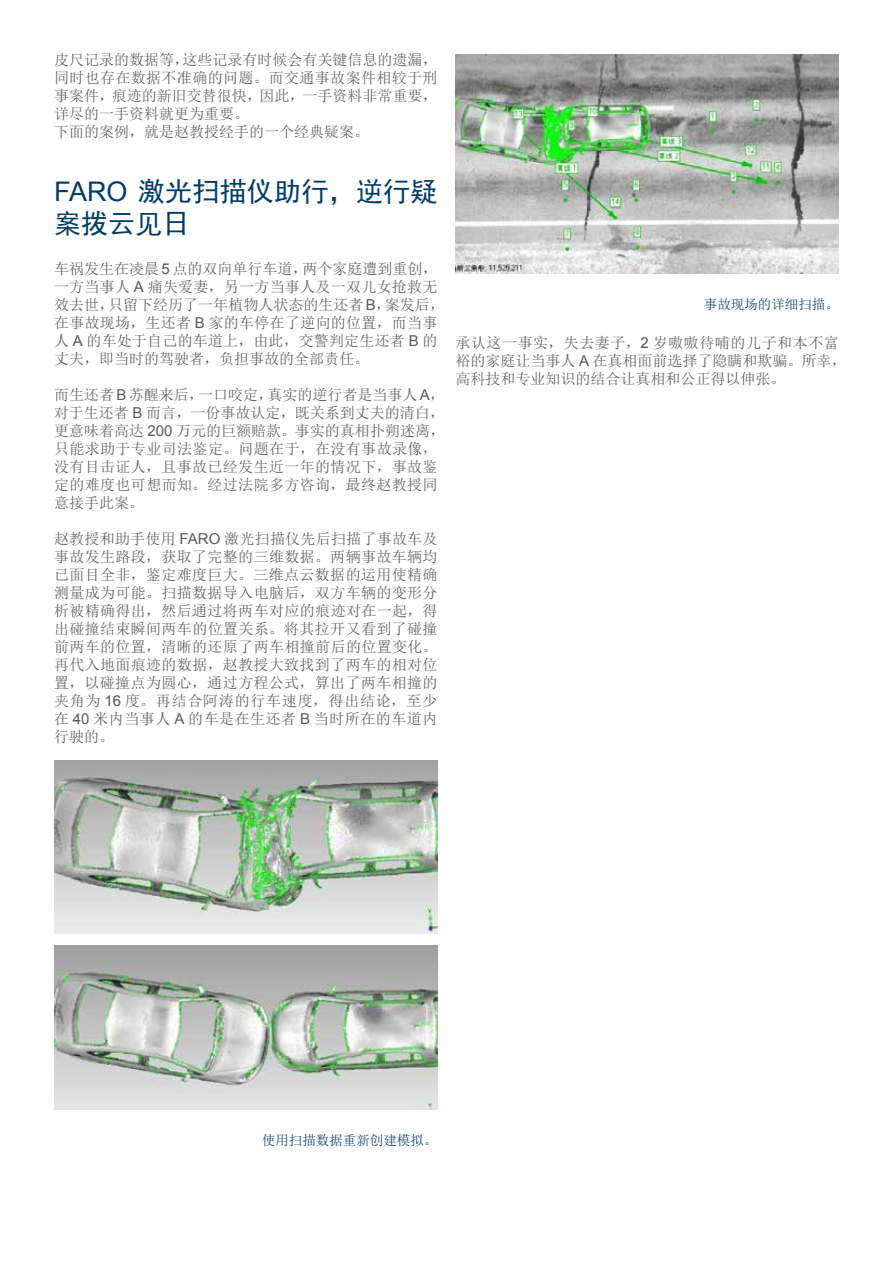
<style>
.page{position:relative;width:893px;height:1263px;background:#fff}
.page>*{position:absolute;margin:0;border:0;box-sizing:border-box;transform-origin:0 0}
.t1{font:27px/32.4px "Sim Hei";letter-spacing:.01em;color:#003b64}
.t2{font:15px/18px "Sim Sun";color:#58595b}
.t3{font:13.5px "Sim Sun";color:#003b64}
.s1{font-family:"Arial"}
</style>
<div class="page">
<img style="left:54px;top:760px;width:383px;height:174px">
<img style="left:54px;top:945px;width:383px;height:164px">
<img style="left:455px;top:54px;width:384px;height:219px">
<p class="t2" style="left:54px;top:50px;width:385px">皮尺记录的数据等，这些记录有时候会有关键信息的遗漏，同时也存在数据不准确的问题。而交通事故案件相较于刑事案件，痕迹的新旧交替很快，因此，一手资料非常重要，详尽的一手资料就更为重要。<br>下面的案例，就是赵教授经手的一个经典疑案。</p>
<h1 class="t1" style="left:54px;top:175px;width:385px"><span class="s1">FARO</span> 激光扫描仪助行，逆行疑案拨云见日</h1>
<p class="t2" style="left:54px;top:259px;width:392px">车祸发生在凌晨 <span class="s1">5</span> 点的双向单行车道，两个家庭遭到重创，一方当事人 <span class="s1">A</span> 痛失爱妻，另一方当事人及一双儿女抢救无效去世，只留下经历了一年植物人状态的生还者 <span class="s1">B</span>，案发后，在事故现场，生还者 <span class="s1">B</span> 家的车停在了逆向的位置，而当事人 <span class="s1">A</span> 的车处于自己的车道上，由此，交警判定生还者 <span class="s1">B</span> 的丈夫，即当时的驾驶者，负担事故的全部责任。</p>
<p class="t2" style="left:54px;top:385px;width:392px">而生还者 <span class="s1">B</span> 苏醒来后，一口咬定，真实的逆行者是当事人 <span class="s1">A</span>，对于生还者 <span class="s1">B</span> 而言，一份事故认定，既关系到丈夫的清白，更意味着高达 <span class="s1">200</span> 万元的巨额赔款。事实的真相扑朔迷离，只能求助于专业司法鉴定。问题在于，在没有事故录像，没有目击证人，且事故已经发生近一年的情况下，事故鉴定的难度也可想而知。经过法院多方咨询，最终赵教授同意接手此案。</p>
<p class="t2" style="left:54px;top:529px;width:385px;text-align:justify">赵教授和助手使用 <span class="s1">FARO</span> 激光扫描仪先后扫描了事故车及事故发生路段，获取了完整的三维数据。两辆事故车辆均已面目全非，鉴定难度巨大。三维点云数据的运用使精确测量成为可能。扫描数据导入电脑后，双方车辆的变形分析被精确得出，然后通过将两车对应的痕迹对在一起，得出碰撞结束瞬间两车的位置关系。将其拉开又看到了碰撞前两车的位置，清晰的还原了两车相撞前后的位置变化。再代入地面痕迹的数据，赵教授大致找到了两车的相对位置，以碰撞点为圆心，通过方程公式，算出了两车相撞的夹角为 <span class="s1">16</span> 度。再结合阿涛的行车速度，得出结论，至少在 <span class="s1">40</span> 米内当事人 <span class="s1">A</span> 的车是在生还者 <span class="s1">B</span> 当时所在的车道内行驶的。</p>
<p class="t3" style="left:704px;top:297px;width:136px">事故现场的详细扫描。</p>
<p class="t2" style="left:455px;top:333px;width:392px">承认这一事实，失去妻子，<span class="s1">2</span> 岁嗷嗷待哺的儿子和本不富裕的家庭让当事人 <span class="s1">A</span> 在真相面前选择了隐瞒和欺骗。所幸，高科技和专业知识的结合让真相和公正得以伸张。</p>
<p class="t3" style="left:262px;top:1133px;width:177px">使用扫描数据重新创建模拟。</p>
</div>
